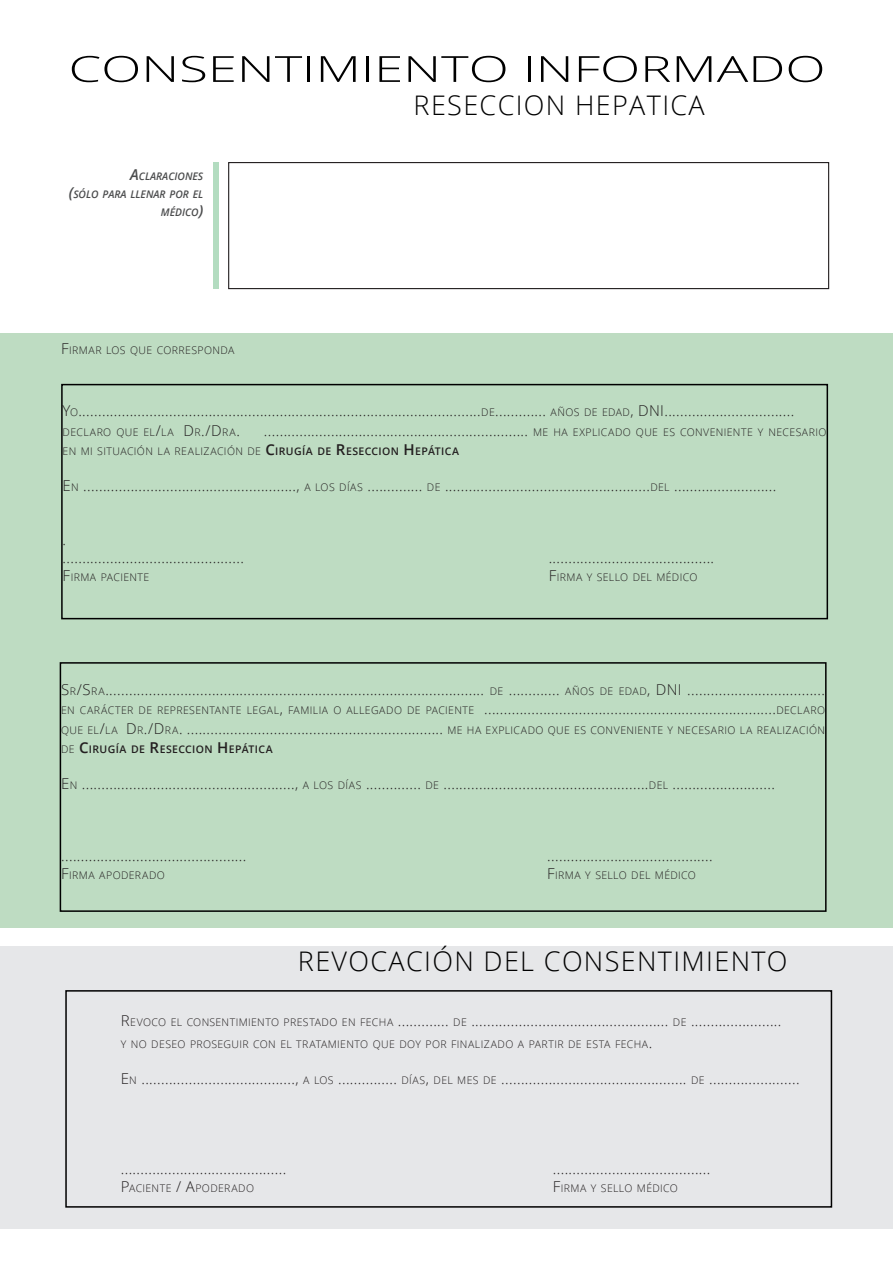
<style>
.page{position:relative;width:893px;height:1263px;background:#fff}
.page>*{position:absolute;margin:0;border:0;box-sizing:border-box;transform-origin:0 0}
.t1{font:300 36px "Open Sans";color:#000;scale:1.46 1}
.SUBTITULO{font:300 27px "Open Sans";letter-spacing:.05em;color:#000}
.Year-BOx{font:300 15px/19.5px "Open Sans";color:#231f20;text-align:justify}
.Year-BOx-2{font:300 10.5px "Open Sans";letter-spacing:.035em;color:#231f20}
.t2{font:italic 600 10.5px/18px "Open Sans";color:#4b4c4d;text-align:right}
.Year-BOx-3{font:600 10.5px "Open Sans";letter-spacing:.04em;color:#231f20}
.s1{font-size:15px}
.s2{font-size:10.5px}
.s3{font-weight:600;font-size:15px}
.s4{font-weight:600}
.s5{font-weight:300}
</style>
<div class="page">
<div style="left:0;top:946px;width:893px;height:283px;background:#e6e7e9"></div>
<div style="left:0;top:333px;width:893px;height:594px;background:#bedcc2"></div>
<div style="left:65px;top:990px;width:767px;height:218px;border:2px solid #000"></div>
<div style="left:214px;top:163px;width:5px;height:126px;background:#b3dcc0"></div>
<div style="left:228px;top:162px;width:601px;height:127px;border:1px solid #231f20"></div>
<div style="left:61px;top:384px;width:767px;height:235px;border:2px solid #000"></div>
<div style="left:60px;top:662px;width:767px;height:250px;border:2px solid #000"></div>
<h1 class="t1" style="left:68px;top:44px;width:520px">CONSENTIMIENTO INFORMADO</h1>
<p class="t2" style="left:69px;top:167px;width:136px"><span class="s1">A</span>CLARACIONES<br><span class="s1">(</span>SÓLO PARA LLENAR POR EL<br>MÉDICO<span class="s1">)</span></p>
<p class="Year-BOx-2" style="left:61px;top:342px;width:175px"><span class="s1">F</span>IRMAR LOS QUE CORRESPONDA</p>
<p class="SUBTITULO" style="left:414px;top:87px;width:293px">RESECCION HEPATICA</p>
<p class="Year-BOx" style="left:63px;top:401px;width:733px">Y<span class="s2">O</span>......................................................................................................<span class="s2">DE</span>............. <span class="s2">AÑOS DE EDAD</span>, DNI.................................</p>
<p class="Year-BOx-2" style="left:63px;top:425px;width:179px">DECLARO QUE EL<span class="s1">/</span>LA <span class="s1">D</span> R<span class="s1">./D</span> RA<span class="s1">.</span></p>
<p class="Year-BOx" style="left:264px;top:420px;width:564px">................................................................... <span class="s2">ME HA EXPLICADO QUE ES CONVENIENTE Y NECESARIO</span></p>
<p class="Year-BOx-2" style="left:63px;top:444px;width:398px">EN MI SITUACIÓN LA REALIZACIÓN DE <span class="s3">C</span><span class="s4">IRUGÍA DE</span> <span class="s3">R</span><span class="s4">ESECCION</span> <span class="s3">H</span><span class="s4">EPÁTICA</span></p>
<p class="Year-BOx" style="left:63px;top:476px;width:715px">E<span class="s2">N</span> ......................................................, <span class="s2">A LOS DÍAS</span> .............. <span class="s2">DE</span> ....................................................<span class="s2">DEL</span> ..........................</p>
<p class="Year-BOx" style="left:63px;top:530px;width:5px">.</p>
<p class="Year-BOx" style="left:63px;top:548px;width:183px">..............................................</p>
<p class="Year-BOx" style="left:549px;top:548px;width:167px">..........................................</p>
<p class="Year-BOx-2" style="left:63px;top:570px;width:88px"><span class="s1">F</span>IRMA PACIENTE</p>
<p class="Year-BOx" style="left:420px;top:566px;width:35px">F</p>
<p class="Year-BOx-2" style="left:557px;top:570px;width:142px">IRMA Y SELLO DEL MÉDICO</p>
<p class="Year-BOx" style="left:61px;top:679px;width:604px">S<span class="s2">R</span>/S<span class="s2">RA</span>................................................................................................ <span class="s2">DE</span> ............. <span class="s2">AÑOS DE EDAD</span>, DNI</p>
<p class="Year-BOx" style="left:61px;top:679px;width:765px;text-indent:626px">...................................<br><span class="s2">EN CARÁCTER DE REPRESENTANTE LEGAL</span>, <span class="s2">FAMILIA O ALLEGADO DE PACIENTE</span> ..........................................................................<span class="s2">DECLARO QUE EL</span>/<span class="s2">LA</span> D <span class="s2">R</span>./D <span class="s2">RA</span>. ................................................................. <span class="s2">ME HA EXPLICADO QUE ES CONVENIENTE Y NECESARIO LA REALIZACIÓN</span></p>
<p class="Year-BOx-3" style="left:61px;top:742px;width:213px"><span class="s5">DE</span> <span class="s1">C</span>IRUGÍA DE <span class="s1">R</span>ESECCION <span class="s1">H</span>EPÁTICA</p>
<p class="Year-BOx" style="left:61px;top:773px;width:715px">E<span class="s2">N</span> ......................................................, <span class="s2">A LOS DÍAS</span> .............. <span class="s2">DE</span> ....................................................<span class="s2">DEL</span> ..........................</p>
<p class="Year-BOx" style="left:61px;top:845px;width:187px">...............................................</p>
<p class="Year-BOx" style="left:547px;top:845px;width:167px">..........................................</p>
<p class="Year-BOx-2" style="left:61px;top:868px;width:105px"><span class="s1">F</span>IRMA APODERADO</p>
<p class="Year-BOx" style="left:365px;top:863px;width:39px">F</p>
<p class="Year-BOx-2" style="left:555px;top:868px;width:142px">IRMA Y SELLO DEL MÉDICO</p>
<p class="SUBTITULO" style="left:298px;top:943px;width:491px">REVOCACIÓN DEL CONSENTIMIENTO</p>
<p class="Year-BOx" style="left:121px;top:1010px;width:662px">R<span class="s2">EVOCO EL CONSENTIMIENTO PRESTADO EN FECHA</span> ............. <span class="s2">DE</span> .................................................. <span class="s2">DE</span> .......................</p>
<p class="Year-BOx-2" style="left:121px;top:1037px;width:533px">Y NO DESEO PROSEGUIR CON EL TRATAMIENTO QUE DOY POR FINALIZADO A PARTIR DE ESTA FECHA<span class="s1">.</span></p>
<p class="Year-BOx" style="left:67px;top:1068px;width:32px">E</p>
<p class="Year-BOx" style="left:129px;top:1068px;width:672px"><span class="s2">N</span> ......................................., <span class="s2">A LOS</span> ............... <span class="s2">DÍAS</span>, <span class="s2">DEL MES DE</span> ............................................... <span class="s2">DE</span> .......................</p>
<p class="Year-BOx" style="left:121px;top:1158px;width:167px">..........................................</p>
<p class="Year-BOx" style="left:553px;top:1158px;width:159px">........................................</p>
<p class="Year-BOx" style="left:67px;top:1176px;width:32px">P</p>
<p class="Year-BOx-2" style="left:129px;top:1181px;width:170px">ACIENTE <span class="s1">/ A</span>PODERADO <span class="s1">F</span></p>
<p class="Year-BOx-2" style="left:561px;top:1181px;width:119px">IRMA Y SELLO MÉDICO</p>
</div>
